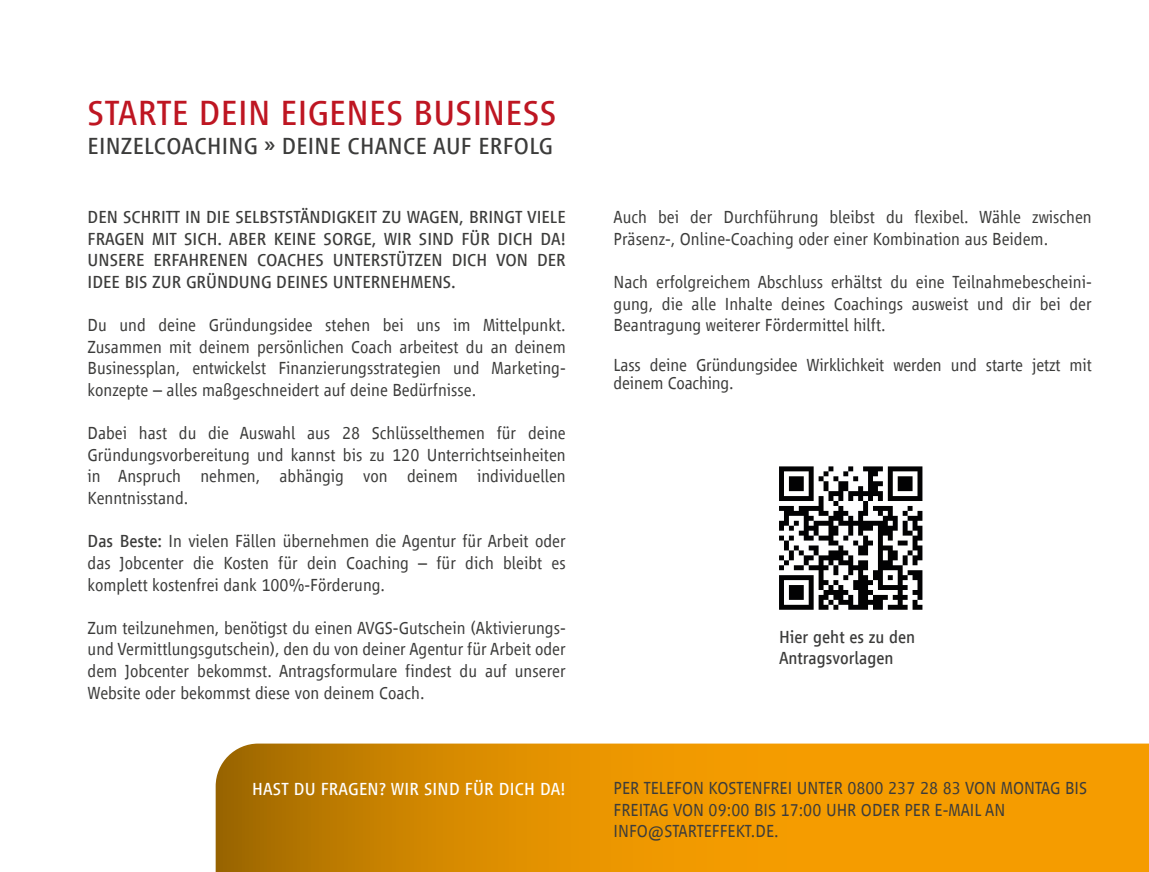
<style>
.page{position:relative;width:1149px;height:872px;background:#fff}
.page>*{position:absolute;margin:0;border:0;box-sizing:border-box;transform-origin:0 0}
.t1{font:36px "Vialog LTW01";letter-spacing:.01em;color:#be1622}
.t2{font:24px "Vialog LTW01";letter-spacing:.01em;color:#3c3c3b}
.t3{font:300 18px/21.6px "Vialog LTW01";color:#3c3c3b;text-align:justify}
.t4{font:18px/21.6px "Vialog LTW01";color:#3c3c3b;text-align:justify}
.t5{font:18px "Vialog LTW01";letter-spacing:.01em;color:#fff}
.s1{font-weight:400}
</style>
<div class="page">
<svg style="left:215px;top:743px;width:933px;height:129px;background:#e29202"></svg>
<svg style="left:779px;top:466px;width:143px;height:144px"></svg>
<h1 class="t1" style="left:88px;top:93px;width:470px">STARTE DEIN EIGENES BUSINESS</h1>
<h2 class="t2" style="left:88px;top:132px;width:467px">EINZELCOACHING » DEINE CHANCE AUF ERFOLG</h2>
<p class="t4" style="left:88px;top:206px;width:479px">DEN SCHRITT IN DIE SELBSTSTÄNDIGKEIT ZU WAGEN, BRINGT VIELE FRAGEN MIT SICH. ABER KEINE SORGE, WIR SIND FÜR DICH DA!<br>UNSERE ERFAHRENEN COACHES UNTERSTÜTZEN DICH VON DER IDEE BIS ZUR GRÜNDUNG DEINES UNTERNEHMENS.</p>
<p class="t3" style="left:88px;top:314px;width:479px">Du und deine Gründungsidee stehen bei uns im Mittelpunkt.<br>Zusammen mit deinem persönlichen Coach arbeitest du an deinem Businessplan, entwickelst Finanzierungsstrategien und Marketing&shy;konzepte – alles maßgeschneidert auf deine Bedürfnisse.</p>
<p class="t3" style="left:88px;top:422px;width:479px">Dabei hast du die Auswahl aus 28 Schlüsselthemen für deine Gründungsvorbereitung und kannst bis zu 120 Unterrichtseinheiten in Anspruch nehmen, abhängig von deinem individuellen Kenntnisstand.</p>
<p class="t3" style="left:88px;top:530px;width:479px"><span class="s1">Das Beste:</span> In vielen Fällen übernehmen die Agentur für Arbeit oder das Jobcenter die Kosten für dein Coaching – für dich bleibt es komplett kostenfrei dank 100%-Förderung.</p>
<p class="t3" style="left:88px;top:617px;width:479px">Zum teilzunehmen, benötigst du einen AVGS-Gutschein (Aktivierungs&shy;und Vermittlungsgutschein), den du von deiner Agentur für Arbeit oder dem Jobcenter bekommst. Antragsformulare findest du auf unserer Website oder bekommst diese von deinem Coach.</p>
<p class="t5" style="left:252px;top:778px;width:315px">HAST DU FRAGEN? WIR SIND FÜR DICH DA!</p>
<p class="t3" style="left:613px;top:206px;width:479px">Auch bei der Durchführung bleibst du flexibel. Wähle zwischen<br>Präsenz-, Online-Coaching oder einer Kombination aus Beidem.</p>
<p class="t3" style="left:613px;top:271px;width:479px">Nach erfolgreichem Abschluss erhältst du eine Teilnahmebescheini&shy;gung, die alle Inhalte deines Coachings ausweist und dir bei der Beantragung weiterer Fördermittel hilft.</p>
<p class="t3" style="left:613px;top:356px;width:479px;line-height:18px">Lass deine Gründungsidee Wirklichkeit werden und starte jetzt mit deinem Coaching.</p>
<p class="t4" style="left:778px;top:626px;width:138px">Hier geht es zu den<br>Antragsvorlagen</p>
<p class="t3" style="left:613px;top:777px;width:475px;text-align:left">PER TELEFON KOSTENFREI UNTER 0800 237 28 83 VON MONTAG BIS<br>FREITAG VON 09:00 BIS 17:00 UHR ODER PER E-MAIL AN<br>INFO@STARTEFFEKT.DE.</p>
</div>
